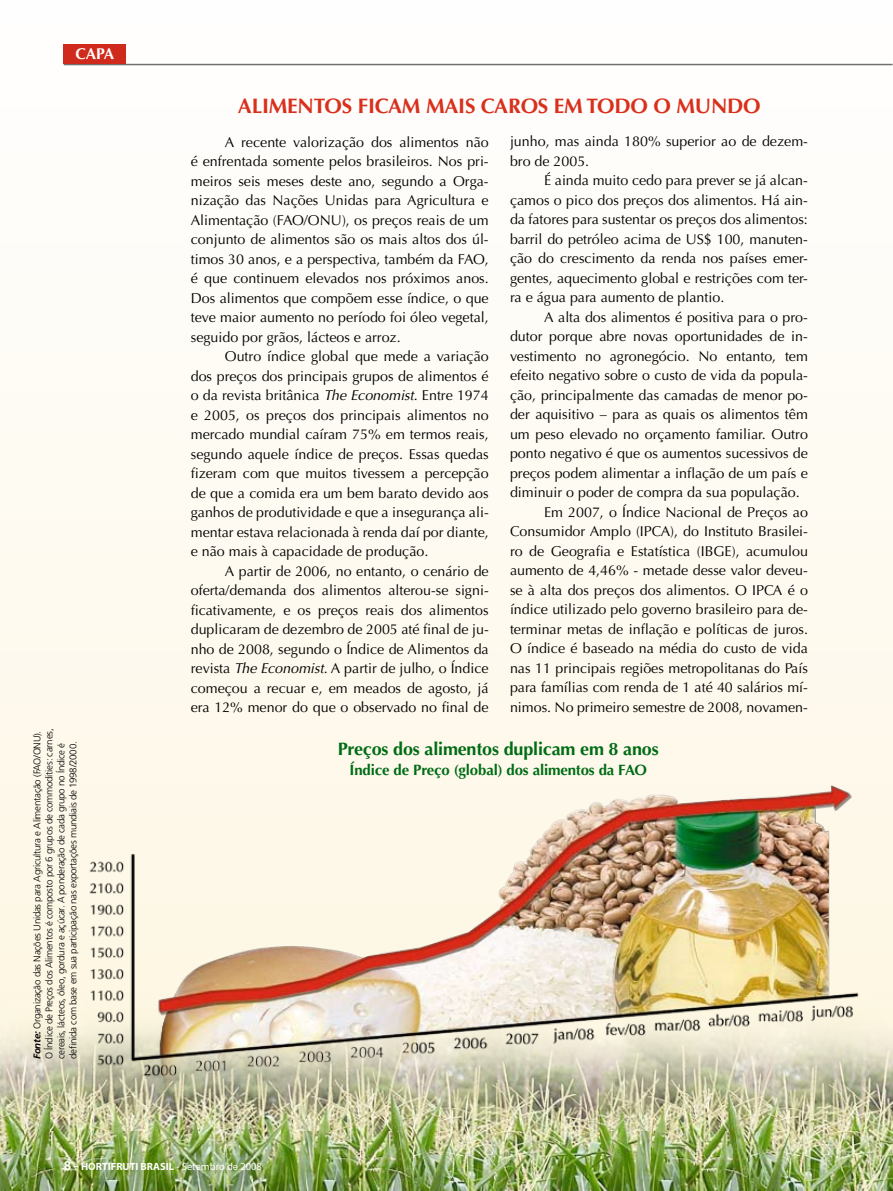
<style>
.page{position:relative;width:893px;height:1191px;background:#fefbf5}
.page>*{position:absolute;margin:0;border:0;box-sizing:border-box;transform-origin:0 0}
.t1{font:700 21px "Optima";letter-spacing:-.01em;color:#d9301c}
.t2{font:700 18px "Optima";letter-spacing:-.01em;color:#006c15}
.t3{font:700 15.6px "Optima";color:#fff}
.t4{font:700 15px "Optima";letter-spacing:-.01em;color:#006c15}
.t5{font:14.25px/19.5px "Optima";color:#000;text-align:justify}
.t6{font:700 10.5px "Myriad Pro";color:#fff}
.t7{font:300 9.75px/12px "Frutiger";letter-spacing:-.025em;color:#000}
.s1{font-weight:700;font-style:italic}
.s2{font-style:italic}
.s3{font-size:13.5px}
.s4{font-weight:400}
</style>
<div class="page">
<img style="left:0;top:958px;width:893px;height:233px">
<img style="left:82px;top:776px;width:787px;height:322px">
<hr style="left:64px;top:64px;width:829px;height:1px;background:#707070">
<div style="left:64px;top:44px;width:62px;height:20px;background:#d02a1c"></div>
<p class="t3" style="left:76px;top:45px;width:40px">CAPA</p>
<p class="t7" style="left:31px;top:1058px;width:332px;rotate:-90deg"><span class="s1">Fonte:</span> Organização das Nações Unidas para Agricultura e Alimentação (FAO/ONU).<br>O Índice de Preços dos Alimentos é composto por 6 grupos de commodities: carnes, cereais, lácteos, óleo, gordura e açúcar. A ponderação de cada grupo no Índice é definida com base em sua participação nas exportações mundiais de 1998/2000.</p>
<h1 class="t1" style="left:238px;top:94px;width:524px">ALIMENTOS FICAM MAIS CAROS EM TODO O MUN DO</h1>
<p class="t5" style="left:191px;top:132px;width:299px;text-indent:34px">A recente valorização dos alimentos não é enfrentada somente pelos brasileiros. Nos pri&shy;meiros seis meses deste ano, segundo a Orga&shy;nização das Nações Unidas para Agricultura e Alimentação (FAO/ONU), os preços reais de um conjunto de alimentos são os mais altos dos úl&shy;timos 30 anos, e a perspectiva, também da FAO, é que continuem elevados nos próximos anos.<br>Dos alimentos que compõem esse índice, o que teve maior aumento no período foi óleo vegetal, seguido por grãos, lácteos e arroz.</p>
<p class="t5" style="left:191px;top:347px;width:299px;text-indent:34px">Outro índice global que mede a variação dos preços dos principais grupos de alimentos é o da revista britânica <span class="s2">The Economist</span>. Entre 1974 e 2005, os preços dos principais alimentos no mercado mundial caíram 75% em termos reais, segundo aquele índice de preços. Essas quedas fizeram com que muitos tivessem a percepção de que a comida era um bem barato devido aos ganhos de produtividade e que a insegurança ali&shy;mentar estava relacionada à renda daí por diante, e não mais à capacidade de produção.</p>
<p class="t5" style="left:191px;top:561px;width:299px;text-indent:34px">A partir de 2006, no entanto, o cenário de oferta/demanda dos alimentos alterou-se signi&shy;ficativamente, e os preços reais dos alimentos duplicaram de dezembro de 2005 até final de ju&shy;nho de 2008, segundo o Índice de Alimentos da revista <span class="s2">The Economist</span>. A partir de julho, o Índice começou a recuar e, em meados de agosto, já era 12% menor do que o observado no final de</p>
<p class="t5" style="left:510px;top:132px;width:299px">junho, mas ainda 180% superior ao de dezem&shy;bro de 2005.</p>
<p class="t5" style="left:510px;top:171px;width:299px;text-indent:34px">É ainda muito cedo para prever se já alcan&shy;çamos o pico dos preços dos alimentos. Há ain&shy;da fatores para sustentar os preços dos alimentos: barril do petróleo acima de US$ 100, manuten&shy;ção do crescimento da renda nos países emer&shy;gentes, aquecimento global e restrições com ter&shy;ra e água para aumento de plantio.</p>
<p class="t5" style="left:544px;top:307px;width:265px">A alta dos alimentos é positiva para o pro-</p>
<p class="t5" style="left:510px;top:327px;width:299px">dutor porque abre novas oportunidades de in-</p>
<p class="t5" style="left:510px;top:346px;width:299px">vestimento no agronegócio. No entanto, tem</p>
<p class="t5" style="left:510px;top:366px;width:299px">efeito negativo sobre o custo de vida da popula-</p>
<p class="t5" style="left:510px;top:385px;width:299px">ção, principalmente das camadas de menor po-</p>
<p class="t5" style="left:510px;top:405px;width:299px">der aquisitivo – para as quais os alimentos têm</p>
<p class="t5" style="left:510px;top:424px;width:299px">um peso elevado no orçamento familiar. Outro</p>
<p class="t5" style="left:510px;top:444px;width:299px">ponto negativo é que os aumentos sucessivos de</p>
<p class="t5" style="left:510px;top:463px;width:299px">preços podem alimentar a inflação de um país e</p>
<p class="t5" style="left:510px;top:483px;width:291px">diminuir o poder de compra da sua população.</p>
<p class="t5" style="left:544px;top:502px;width:265px">Em 2007, o Índice Nacional de Preços ao</p>
<p class="t5" style="left:510px;top:522px;width:299px">Consumidor Amplo (IPCA), do Instituto Brasilei-</p>
<p class="t5" style="left:510px;top:541px;width:299px">ro de Geografia e Estatística (IBGE), acumulou</p>
<p class="t5" style="left:510px;top:561px;width:299px">aumento de 4,46% - metade desse valor deveu-</p>
<p class="t5" style="left:510px;top:580px;width:299px">se à alta dos preços dos alimentos. O IPCA é o</p>
<p class="t5" style="left:510px;top:600px;width:299px">índice utilizado pelo governo brasileiro para de-</p>
<p class="t5" style="left:510px;top:619px;width:299px">terminar metas de inflação e políticas de juros.</p>
<p class="t5" style="left:510px;top:639px;width:299px">O índice é baseado na média do custo de vida</p>
<p class="t5" style="left:510px;top:658px;width:299px">nas 11 principais regiões metropolitanas do País</p>
<p class="t5" style="left:510px;top:678px;width:299px">para famílias com renda de 1 até 40 salários mí-</p>
<p class="t5" style="left:510px;top:697px;width:299px">nimos. No primeiro semestre de 2008, novamen-</p>
<p class="t2" style="left:338px;top:739px;width:323px">Preços dos alimentos duplicam em 8 anos</p>
<p class="t4" style="left:350px;top:761px;width:299px">Índice de Preço (global) dos alimentos da FAO</p>
<p class="t6" style="left:64px;top:1160px;width:200px"><span class="s3">8 -</span> HORTIFRUTI BRASIL <span class="s4">- Setembro de 2008</span></p>
</div>
